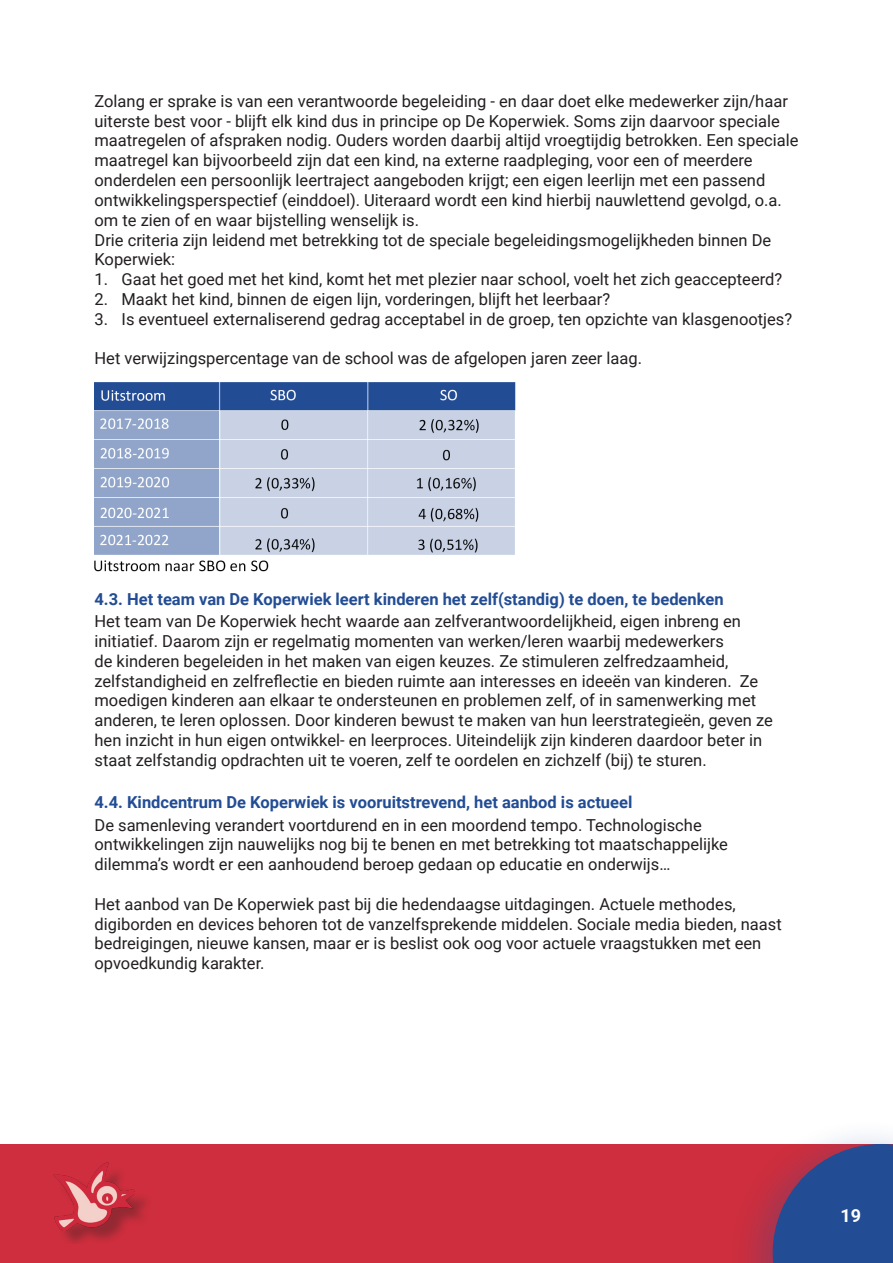
<style>
.page{position:relative;width:893px;height:1263px;background:#fff}
.page>*{position:absolute;margin:0;border:0;box-sizing:border-box;transform-origin:0 0}
.t1{font:700 18px "Roboto";color:#fff}
.depricated{font:16.5px/19.8px "Roboto";color:#231f20}
.Koperwiek_subhoofdst{font:700 16.5px "Roboto";color:#224c94}
</style>
<div class="page">
<div style="left:0;top:1144px;width:893px;height:119px;background:#ce2e3d"></div>
<div style="left:728px;top:1118px;width:165px;height:145px;background:#224c94;opacity:.27"></div>
<svg style="left:773px;top:1144px;width:120px;height:119px;background:#3e4685"></svg>
<div style="left:58px;top:1165px;width:95px;height:79px;background:#231f20;opacity:.34"></div>
<img style="left:54px;top:1162px;width:81px;height:68px">
<img style="left:94px;top:382px;width:422px;height:190px">
<p class="depricated" style="left:94px;top:90px;width:705px">Zolang er sprake is van een verantwoorde begeleiding - en daar doet elke medewerker zijn/haar uiterste best voor - blijft elk kind dus in principe op De Koperwiek. Soms zijn daarvoor speciale maatregelen of afspraken nodig. Ouders worden daarbij altijd vroegtijdig betrokken. Een speciale maatregel kan bijvoorbeeld zijn dat een kind, na externe raadpleging, voor een of meerdere onderdelen een persoonlijk leertraject aangeboden krijgt; een eigen leerlijn met een passend ontwikkelingsperspectief (einddoel). Uiteraard wordt een kind hierbij nauwlettend gevolgd, o.a. om te zien of en waar bijstelling wenselijk is.</p>
<p class="depricated" style="left:94px;top:229px;width:678px">Drie criteria zijn leidend met betrekking tot de speciale begeleidingsmogelijkheden binnen De<br>Koperwiek:</p>
<p class="depricated" style="left:94px;top:269px;width:689px">1. Gaat het goed met het kind, komt het met plezier naar school, voelt het zich geaccepteerd?</p>
<p class="depricated" style="left:94px;top:288px;width:517px">2. Maakt het kind, binnen de eigen lijn, vorderingen, blijft het leerbaar?</p>
<p class="depricated" style="left:94px;top:308px;width:699px">3. Is eventueel externaliserend gedrag acceptabel in de groep, ten opzichte van klasgenootjes?</p>
<p class="depricated" style="left:94px;top:348px;width:549px">Het verwijzingspercentage van de school was de afgelopen jaren zeer laag.</p>
<p class="Koperwiek_subhoofdst" style="left:94px;top:587px;width:631px">4.3. Het team van De Koperwiek leert kinderen het zelf(standig) te doen, te bedenken</p>
<p class="depricated" style="left:94px;top:611px;width:680px">Het team van De Koperwiek hecht waarde aan zelfverantwoordelijkheid, eigen inbreng en initiatief. Daarom zijn er regelmatig momenten van werken/leren waarbij medewerkers<br>de kinderen begeleiden in het maken van eigen keuzes. Ze stimuleren zelfredzaamheid, zelfstandigheid en zelfreflectie en bieden ruimte aan interesses en ideeën van kinderen. Ze moedigen kinderen aan elkaar te ondersteunen en problemen zelf, of in samenwerking met anderen, te leren oplossen. Door kinderen bewust te maken van hun leerstrategieën, geven ze hen inzicht in hun eigen ontwikkel- en leerproces. Uiteindelijk zijn kinderen daardoor beter in staat zelfstandig opdrachten uit te voeren, zelf te oordelen en zichzelf (bij) te sturen.</p>
<p class="Koperwiek_subhoofdst" style="left:94px;top:791px;width:539px">4.4. Kindcentrum De Koperwiek is vooruitstrevend, het aanbod is actueel</p>
<p class="depricated" style="left:94px;top:814px;width:635px">De samenleving verandert voortdurend en in een moordend tempo. Technologische ontwikkelingen zijn nauwelijks nog bij te benen en met betrekking tot maatschappelijke dilemma’s wordt er een aanhoudend beroep gedaan op educatie en onderwijs…</p>
<p class="depricated" style="left:94px;top:893px;width:689px">Het aanbod van De Koperwiek past bij die hedendaagse uitdagingen. Actuele methodes, digiborden en devices behoren tot de vanzelfsprekende middelen. Sociale media bieden, naast bedreigingen, nieuwe kansen, maar er is beslist ook oog voor actuele vraagstukken met een opvoedkundig karakter.</p>
<p class="t1" style="left:840px;top:1203px;width:22px">19</p>
</div>
